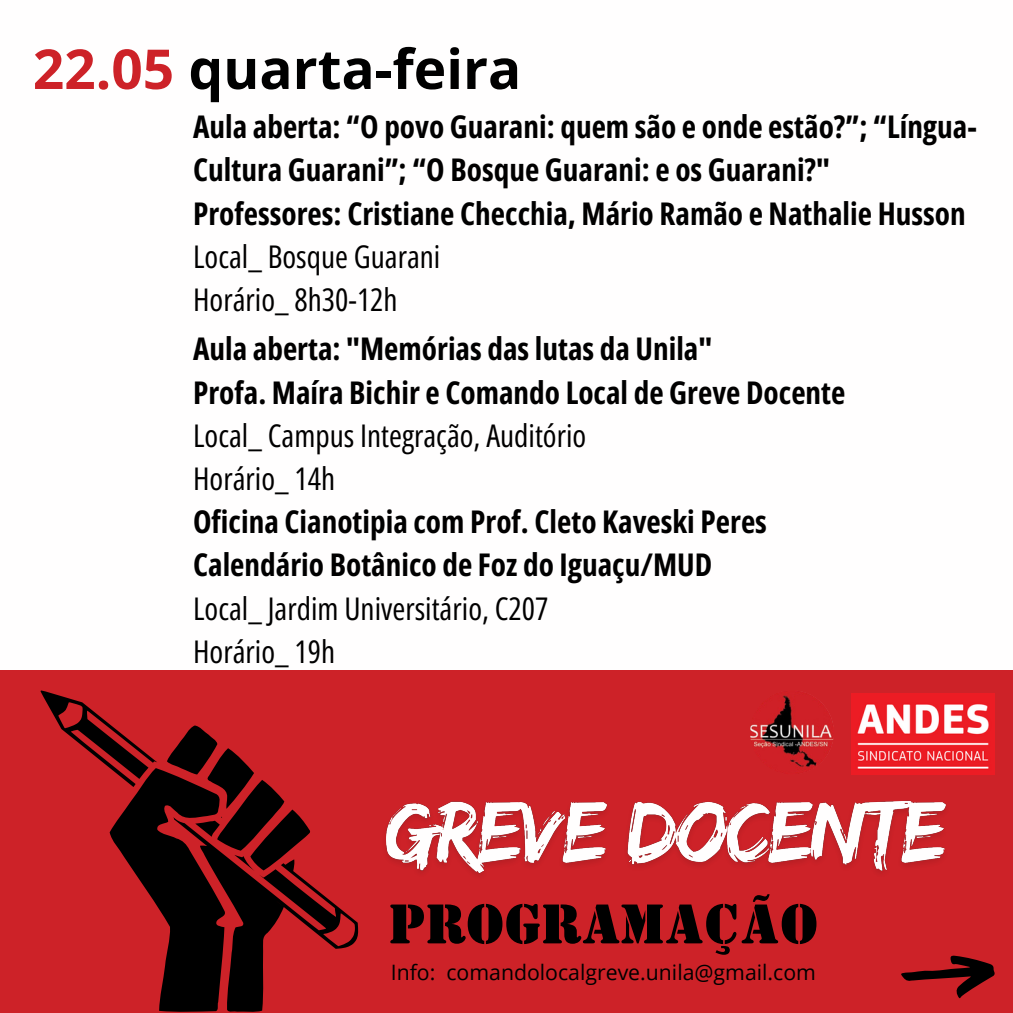
<style>
.page{position:relative;width:1013px;height:1013px;background:#fff}
.page>*{position:absolute;margin:0;border:0;box-sizing:border-box;transform-origin:0 0}
.t1{font:700 55px "Open Sans";color:#000}
.t2{font:55px "Stencil BT";color:#000}
.t3{font:700 31.25px/43.1px "Open Sans Condensed";color:#000}
.t4{font:21.25px "Open Sans";color:#000}
.s1{color:#cd2228}
.s2{font-weight:400}
</style>
<div class="page">
<div style="left:0;top:0;width:1012px;height:1012px;background:#cd2228"></div>
<svg style="left:41px;top:690px;width:317px;height:322px"></svg>
<img style="left:750px;top:690px;width:83px;height:84px;border-radius:50%">
<img style="left:851px;top:694px;width:143px;height:80px">
<svg style="left:901px;top:955px;width:93px;height:43px"></svg>
<div style="left:0;top:0;width:1012px;height:670px;background:#fffefe"></div>
<img style="left:385px;top:800px;width:561px;height:75px">
<h4 class="t1" style="left:33px;top:30px;width:490px"><span class="s1">22.05</span> quarta-feira</h4>
<h4 class="t3" style="left:193px;top:105px;width:785px">Aula aberta: “O povo Guarani: quem são e onde estão?”; “Língua-Cultura Guarani”; “O Bosque Guarani: e os Guarani?" Professores: Cristiane Checchia, Mário Ramão e Nathalie Husson <span class="s2">Local_ Bosque Guarani<br>Horário_ 8h30-12h</span></h4>
<p class="t3" style="left:193px;top:327px;width:654px">Aula aberta: "Memórias das lutas da Unila"<br>Profa. Maíra Bichir e Comando Local de Greve Docente <span class="s2">Local_ Campus Integração, Auditório<br>Horário_ 14h</span></p>
<h2 class="t3" style="left:193px;top:499px;width:575px">Oficina Cianotipia com Prof. Cleto Kaveski Peres Calendário Botânico de Foz do Iguaçu/MUD <span class="s2">Local_ Jardim Universitário, C207<br>Horário_ 19h</span></h2>
<p class="t2" style="left:389px;top:890px;width:431px">PROGRAMAÇÃO</p>
<p class="t4" style="left:391px;top:957px;width:427px">Info: comandolocalgreve.unila@gmail.com</p>
</div>
